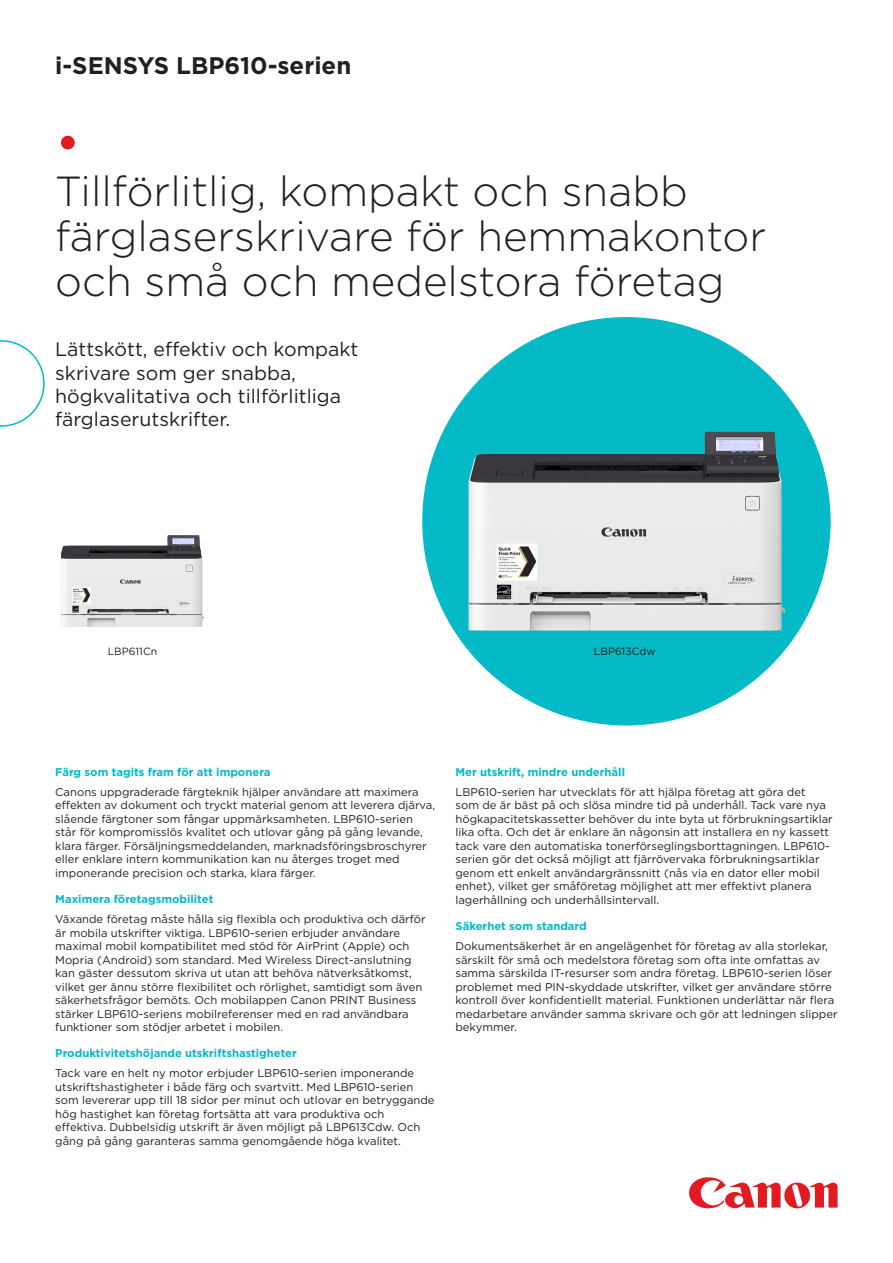
<style>
.page{position:relative;width:893px;height:1263px;background:#fff}
.page>*{position:absolute;margin:0;border:0;box-sizing:border-box;transform-origin:0 0}
.COVER_HEADER_LARGE{font:52.5px "Gotham";color:#e21a21}
.COVER_HEADER_LARGE-2{font:300 42px/45px "Gotham";color:#231f20}
.COVER_HEADER_SMALL{font:700 24px "Gotham";color:#231f20}
.INTRO{font:19.5px/23.4px "Gotham";color:#231f20}
.BODY_BULLETS{font:11.25px/13.5px "Gotham";color:#231f20}
.BODY_BULLETS-2{font:700 11.25px "Gotham";color:#03bac6}
.BODY_BULLETS-3{font:10.5px "Gotham";color:#231f20}
</style>
<div class="page">
<svg style="left:689px;top:1177px;width:149px;height:31px"></svg>
<div style="left:422px;top:317px;width:409px;height:408px;background:#03bac6;border-radius:50%"></div>
<svg style="left:0;top:340px;width:45px;height:87px"></svg>
<img style="left:62px;top:536px;width:141px;height:91px">
<img style="left:469px;top:432px;width:315px;height:199px">
<p class="COVER_HEADER_SMALL" style="left:55px;top:50px;width:297px">i-SENSYS LBP610-serien</p>
<p class="COVER_HEADER_LARGE" style="left:55px;top:109px;width:27px">•</p>
<p class="COVER_HEADER_LARGE-2" style="left:55px;top:168px;width:712px">Tillförlitlig, kompakt och snabb färglaserskrivare för hemmakontor och små och medelstora företag</p>
<p class="INTRO" style="left:55px;top:337px;width:304px">Lättskött, effektiv och kompakt skrivare som ger snabba, högkvalitativa och tillförlitliga färglaserutskrifter.</p>
<p class="BODY_BULLETS-3" style="left:108px;top:644px;width:51px">LBP611Cn</p>
<p class="BODY_BULLETS-3" style="left:594px;top:644px;width:63px">LBP613Cdw</p>
<p class="BODY_BULLETS-2" style="left:55px;top:765px;width:217px">Färg som tagits fram för att imponera</p>
<p class="BODY_BULLETS" style="left:55px;top:785px;width:381px">Canons uppgraderade färgteknik hjälper användare att maximera effekten av dokument och tryckt material genom att leverera djärva, slående färgtoner som fångar uppmärksamheten. LBP610-serien står för kompromisslös kvalitet och utlovar gång på gång levande, klara färger. Försäljningsmeddelanden, marknadsföringsbroschyrer eller enklare intern kommunikation kan nu återges troget med imponerande precision och starka, klara färger.</p>
<p class="BODY_BULLETS-2" style="left:55px;top:892px;width:160px">Maximera företagsmobilitet</p>
<p class="BODY_BULLETS" style="left:55px;top:912px;width:372px">Växande företag måste hålla sig flexibla och produktiva och därför är mobila utskrifter viktiga. LBP610-serien erbjuder användare maximal mobil kompatibilitet med stöd för AirPrint (Apple) och Mopria (Android) som standard. Med Wireless Direct-anslutning kan gäster dessutom skriva ut utan att behöva nätverksåtkomst, vilket ger ännu större flexibilitet och rörlighet, samtidigt som även säkerhetsfrågor bemöts. Och mobilappen Canon PRINT Business stärker LBP610-seriens mobilreferenser med en rad användbara funktioner som stödjer arbetet i mobilen.</p>
<p class="BODY_BULLETS-2" style="left:55px;top:1046px;width:243px">Produktivitetshöjande utskriftshastigheter</p>
<p class="BODY_BULLETS" style="left:55px;top:1066px;width:381px">Tack vare en helt ny motor erbjuder LBP610-serien imponerande utskriftshastigheter i både färg och svartvitt. Med LBP610-serien som levererar upp till 18 sidor per minut och utlovar en betryggande hög hastighet kan företag fortsätta att vara produktiva och effektiva. Dubbelsidig utskrift är även möjligt på LBP613Cdw. Och gång på gång garanteras samma genomgående höga kvalitet.</p>
<p class="BODY_BULLETS-2" style="left:455px;top:765px;width:171px">Mer utskrift, mindre underhåll</p>
<p class="BODY_BULLETS" style="left:455px;top:785px;width:379px">LBP610-serien har utvecklats för att hjälpa företag att göra det<br>som de är bäst på och slösa mindre tid på underhåll. Tack vare nya högkapacitetskassetter behöver du inte byta ut förbrukningsartiklar lika ofta. Och det är enklare än någonsin att installera en ny kassett tack vare den automatiska tonerförseglingsborttagningen. LBP610- serien gör det också möjligt att fjärrövervaka förbrukningsartiklar genom ett enkelt användargränssnitt (nås via en dator eller mobil enhet), vilket ger småföretag möjlighet att mer effektivt planera lagerhållning och underhållsintervall.</p>
<p class="BODY_BULLETS-2" style="left:455px;top:919px;width:133px">Säkerhet som standard</p>
<p class="BODY_BULLETS" style="left:455px;top:939px;width:384px">Dokumentsäkerhet är en angelägenhet för företag av alla storlekar, särskilt för små och medelstora företag som ofta inte omfattas av samma särskilda IT-resurser som andra företag. LBP610-serien löser problemet med PIN-skyddade utskrifter, vilket ger användare större kontroll över konfidentiellt material. Funktionen underlättar när flera medarbetare använder samma skrivare och gör att ledningen slipper bekymmer.</p>
</div>
